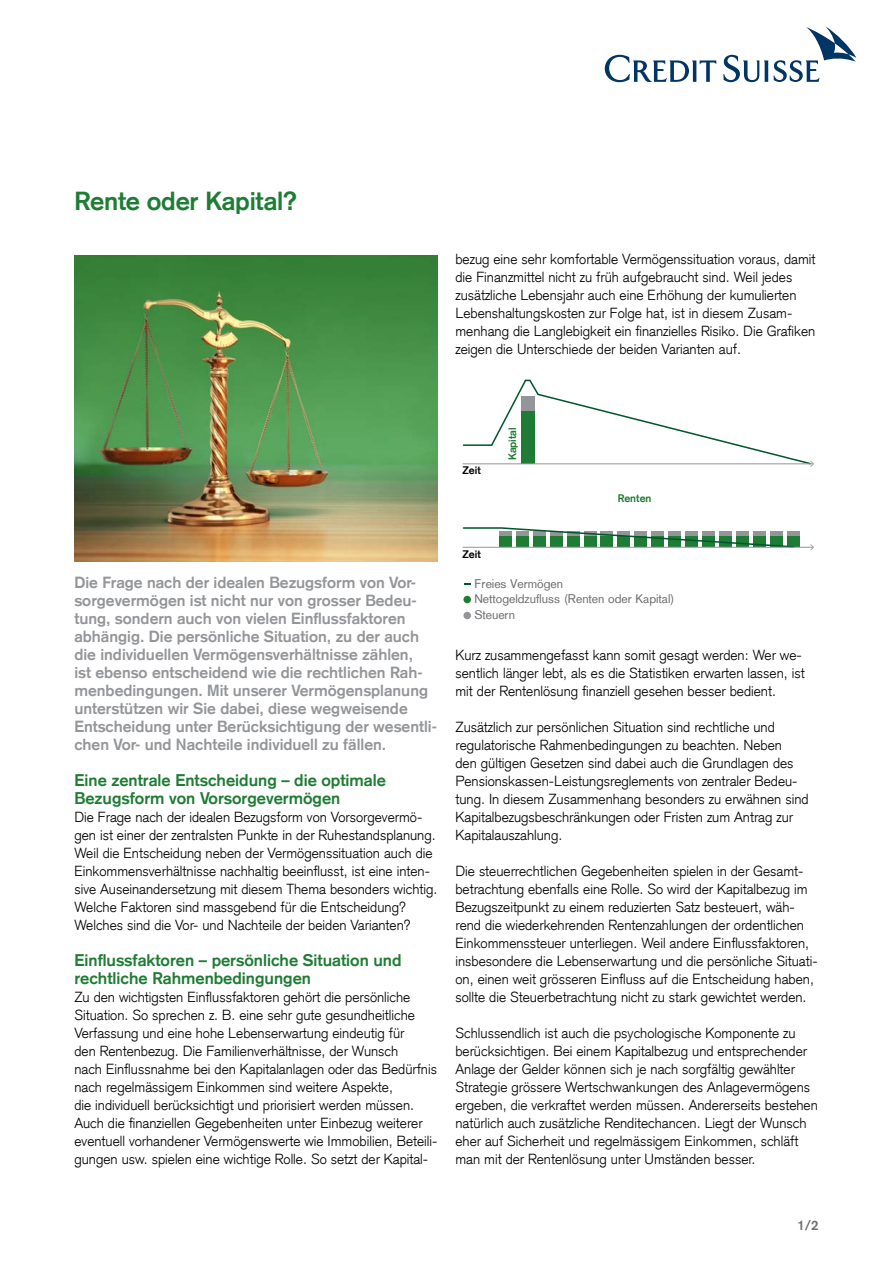
<style>
.page{position:relative;width:893px;height:1263px;background:#fff}
.page>*{position:absolute;margin:0;border:0;box-sizing:border-box;transform-origin:0 0}
.t1{font:700 25.5px "Credit Suisse Type";letter-spacing:-.01em;color:#1f7c34}
.t2{font:700 16.5px/18px "Credit Suisse Type";color:#1f7c34}
.t3{font:700 15.75px/18px "Credit Suisse Type";color:#939598}
.t4{font:300 14.25px/18px "Credit Suisse Type";color:#000}
.t5{font:700 13.5px "Credit Suisse Type";color:#6d6e71}
.t6{font:12.15px "Credit Suisse Type";letter-spacing:-.005em;color:#6d6e71}
.t7{font:700 10.65px "Credit Suisse Type";letter-spacing:.005em;color:#1f7c34}
.t8{font:700 10.65px "Credit Suisse Type";color:#000}
</style>
<div class="page">
<hr style="left:463px;top:444px;width:29px;height:2px;background:#00572e">
<svg style="left:605px;top:26px;width:251px;height:56px"></svg>
<img style="left:74px;top:255px;width:363px;height:306px">
<hr style="left:463px;top:463px;width:350px;height:1px;background:#939598">
<svg style="left:490px;top:379px;width:324px;height:88px"></svg>
<div style="left:499px;top:531px;width:12px;height:5px;background:#939598"></div>
<div style="left:787px;top:531px;width:12px;height:5px;background:#939598"></div>
<div style="left:499px;top:536px;width:12px;height:11px;background:#1f7c34"></div>
<div style="left:787px;top:536px;width:12px;height:11px;background:#1f7c34"></div>
<svg style="left:500px;top:527px;width:295px;height:20px"></svg>
<hr style="left:464px;top:527px;width:37px;height:2px;background:#00572e">
<hr style="left:463px;top:547px;width:350px;height:1px;background:#939598">
<svg style="left:810px;top:544px;width:4px;height:6px"></svg>
<div style="left:463px;top:596px;width:8px;height:7px;background:#1f7c34;border-radius:50%"></div>
<div style="left:463px;top:612px;width:8px;height:7px;background:#939598;border-radius:50%"></div>
<h2 class="t1" style="left:74px;top:186px;width:224px">Rente oder Kapital?</h2>
<p class="t4" style="left:455px;top:250px;width:361px">bezug eine sehr komfortable Vermögenssituation voraus, damit</p>
<p class="t4" style="left:455px;top:268px;width:361px">die Finanzmittel nicht zu früh aufgebraucht sind. Weil jedes zusätzliche Lebensjahr auch eine Erhöhung der kumulierten Lebenshaltungskosten zur Folge hat, ist in diesem Zusam&shy;menhang die Langlebigkeit ein finanzielles Risiko. Die Grafiken</p>
<p class="t4" style="left:455px;top:340px;width:287px">zeigen die Unterschiede der beiden Varianten auf.</p>
<p class="t8" style="left:463px;top:464px;width:20px">Zeit</p>
<p class="t7" style="left:506px;top:460px;width:35px;rotate:-90deg">Kapital</p>
<p class="t7" style="left:618px;top:491px;width:35px">Renten</p>
<p class="t3" style="left:74px;top:574px;width:344px">Die Frage nach der idealen Bezugsform von Vor&shy;sorgevermögen ist nicht nur von grosser Bedeu-</p>
<p class="t3" style="left:74px;top:610px;width:333px">tung, sondern auch von vielen Einflussfaktoren</p>
<p class="t3" style="left:74px;top:628px;width:364px">abhängig. Die persönliche Situation, zu der auch die individuellen Vermögensverhältnisse zählen,<br>ist ebenso entscheidend wie die rechtlichen Rah&shy;menbedingungen. Mit unserer Vermögensplanung unterstützen wir Sie dabei, diese wegweisende Entscheidung unter Berücksichtigung der wesentli&shy;chen Vor- und Nachteile individuell zu fällen.</p>
<h4 class="t2" style="left:74px;top:771px;width:313px">Eine zentrale Entscheidung – die optimale<br>Bezugsform von Vorsorgevermögen</h4>
<p class="t4" style="left:74px;top:808px;width:365px">Die Frage nach der idealen Bezugsform von Vorsorgevermö&shy;gen ist einer der zentralsten Punkte in der Ruhestandsplanung.<br>Weil die Entscheidung neben der Vermögenssituation auch die Einkommensverhältnisse nachhaltig beeinflusst, ist eine inten&shy;sive Auseinandersetzung mit diesem Thema besonders wichtig.<br>Welche Faktoren sind massgebend für die Entscheidung?<br>Welches sind die Vor- und Nachteile der beiden Varianten?</p>
<p class="t2" style="left:74px;top:951px;width:329px">Einflussfaktoren – persönliche Situation und</p>
<h4 class="t2" style="left:74px;top:969px;width:238px">rechtliche Rahmenbedingungen</h4>
<p class="t4" style="left:74px;top:988px;width:338px">Zu den wichtigsten Einflussfaktoren gehört die persönliche</p>
<p class="t4" style="left:74px;top:1006px;width:342px">Situation. So sprechen z. B. eine sehr gute gesundheitliche<br>Verfassung und eine hohe Lebenserwartung eindeutig für</p>
<p class="t4" style="left:74px;top:1042px;width:364px">den Rentenbezug. Die Familienverhältnisse, der Wunsch<br>nach Einflussnahme bei den Kapitalanlagen oder das Bedürfnis nach regelmässigem Einkommen sind weitere Aspekte,</p>
<p class="t4" style="left:74px;top:1096px;width:341px">die individuell berücksichtigt und priorisiert werden müssen.</p>
<p class="t4" style="left:74px;top:1114px;width:365px">Auch die finanziellen Gegebenheiten unter Einbezug weiterer eventuell vorhandener Vermögenswerte wie Immobilien, Beteili&shy;gungen usw. spielen eine wichtige Rolle. So setzt der Kapital-</p>
<p class="t8" style="left:463px;top:547px;width:20px">Zeit</p>
<p class="t6" style="left:474px;top:576px;width:90px">Freies Vermögen</p>
<p class="t6" style="left:474px;top:592px;width:201px">Nettogeldzufluss (Renten oder Kapital)</p>
<p class="t6" style="left:474px;top:608px;width:42px">Steuern</p>
<p class="t4" style="left:455px;top:646px;width:351px">Kurz zusammengefasst kann somit gesagt werden: Wer we&shy;sentlich länger lebt, als es die Statistiken erwarten lassen, ist mit der Rentenlösung finanziell gesehen besser bedient.</p>
<p class="t4" style="left:455px;top:718px;width:328px">Zusätzlich zur persönlichen Situation sind rechtliche und regulatorische Rahmenbedingungen zu beachten. Neben</p>
<p class="t4" style="left:455px;top:754px;width:340px">den gültigen Gesetzen sind dabei auch die Grundlagen des</p>
<p class="t4" style="left:455px;top:772px;width:355px">Pensionskassen-Leistungsreglements von zentraler Bedeu&shy;tung. In diesem Zusammenhang besonders zu erwähnen sind</p>
<p class="t4" style="left:455px;top:808px;width:339px">Kapitalbezugsbeschränkungen oder Fristen zum Antrag zur<br>Kapitalauszahlung.</p>
<p class="t4" style="left:455px;top:862px;width:354px">Die steuerrechtlichen Gegebenheiten spielen in der Gesamt&shy;betrachtung ebenfalls eine Rolle. So wird der Kapitalbezug im Bezugszeitpunkt zu einem reduzierten Satz besteuert, wäh&shy;rend die wiederkehrenden Rentenzahlungen der ordentlichen</p>
<p class="t4" style="left:455px;top:934px;width:355px">Einkommenssteuer unterliegen. Weil andere Einflussfaktoren,</p>
<p class="t4" style="left:455px;top:952px;width:364px">insbesondere die Lebenserwartung und die persönliche Situati-</p>
<p class="t4" style="left:455px;top:970px;width:360px">on, einen weit grösseren Einfluss auf die Entscheidung haben,</p>
<p class="t4" style="left:455px;top:988px;width:353px">sollte die Steuerbetrachtung nicht zu stark gewichtet werden.</p>
<p class="t4" style="left:455px;top:1024px;width:353px">Schlussendlich ist auch die psychologische Komponente zu berücksichtigen. Bei einem Kapitalbezug und entsprechender<br>Anlage der Gelder können sich je nach sorgfältig gewählter</p>
<p class="t4" style="left:455px;top:1078px;width:356px">Strategie grössere Wertschwankungen des Anlagevermögens</p>
<p class="t4" style="left:455px;top:1096px;width:364px">ergeben, die verkraftet werden müssen. Andererseits bestehen</p>
<p class="t4" style="left:455px;top:1114px;width:353px">natürlich auch zusätzliche Renditechancen. Liegt der Wunsch</p>
<p class="t4" style="left:455px;top:1132px;width:344px">eher auf Sicherheit und regelmässigem Einkommen, schläft</p>
<p class="t4" style="left:455px;top:1150px;width:302px">man mit der Rentenlösung unter Umständen besser.</p>
<p class="t5" style="left:797px;top:1217px;width:23px">1/2</p>
</div>
